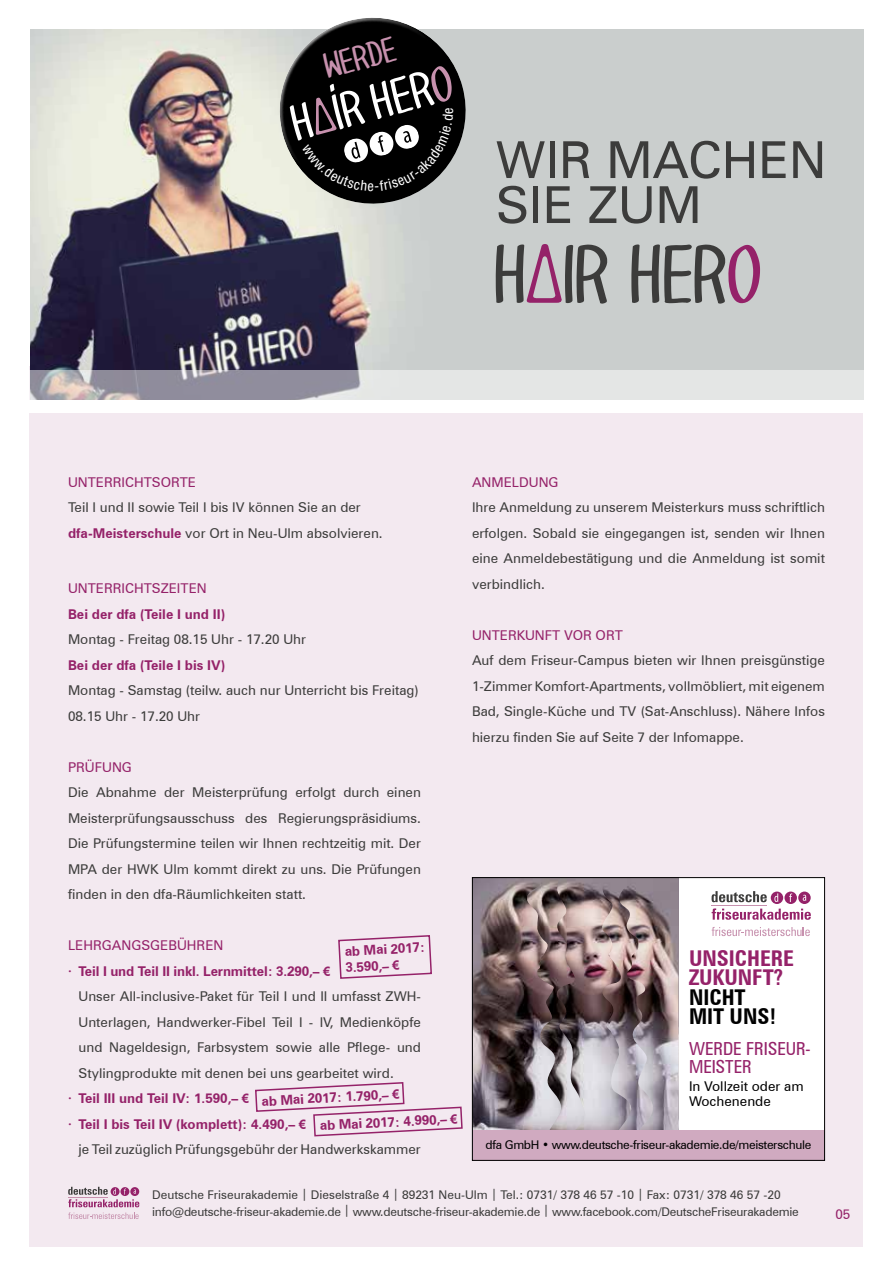
<style>
.page{position:relative;width:893px;height:1263px;background:#fff}
.page>*{position:absolute;margin:0;border:0;box-sizing:border-box;transform-origin:0 0}
.t1{font:58.2px "BIO HAND CRE";color:#fff}
.t2{font:51px/45px "Zurich BT";color:#3c3c3b}
.t3{font:40.5px "BIO HAND CRE";color:#c791ae}
.t4{font:700 condensed 21.75px/19.5px "Zurich BT";color:#952269}
.t5{font:700 condensed 21.75px/19.5px "Zurich BT";color:#000}
.t6{font:condensed 18px/18px "Zurich BT";color:#952269}
.t7{font:condensed 14.25px "Helvetica Neue LT Std";color:#fff}
.t8{font:13.5px/25.5px "Zurich BT";color:#3c3c3b;text-align:justify}
.t9{font:700 13.5px/25.5px "Zurich BT";color:#952269}
.t10{font:13.5px "Zurich BT";color:#952269}
.t11{font:13.5px/15px "Zurich BT";color:#000}
.t12{font:12px/16.5px "Zurich BT";letter-spacing:-.02em;color:#3c3c3b}
.t13{font:12px "Zurich BT";letter-spacing:-.03em;color:#000}
.s1{color:#c791ae}
.s2{font-weight:700;color:#952269}
</style>
<div class="page">
<div style="left:30px;top:366px;width:833px;height:880px;background:#f3e9f0"></div>
<img style="left:31px;top:30px;width:832px;height:340px">
<svg style="left:68px;top:1187px;width:71px;height:32px"></svg>
<svg style="left:496px;top:241px;width:264px;height:63px;background:#9f989d"></svg>
<div style="left:0;top:400px;width:893px;height:13px;background:#fff"></div>
<svg style="left:29px;top:370px;width:835px;height:30px;fill:#e4e6e5"></svg>
<div style="left:472px;top:877px;width:353px;height:283px;background:#fff"></div>
<img style="left:589px;top:879px;width:8px;height:251px">
<img style="left:563px;top:879px;width:26px;height:251px">
<img style="left:474px;top:879px;width:89px;height:251px">
<img style="left:597px;top:879px;width:20px;height:251px">
<img style="left:617px;top:879px;width:61px;height:251px">
<div style="left:472px;top:1130px;width:353px;height:30px;background:#d0aac0"></div>
<hr style="left:711px;top:905px;width:55px;height:1px;background:#c791ae">
<svg style="left:712px;top:891px;width:99px;height:29px"></svg>
<svg style="left:712px;top:927px;width:98px;height:9px"></svg>
<div style="left:472px;top:877px;width:353px;height:284px;border:1px solid #000"></div>
<svg style="left:338px;top:935px;width:94px;height:44px"></svg>
<svg style="left:255px;top:1082px;width:208px;height:55px"></svg>
<svg style="left:258px;top:17px;width:229px;height:208px;background:#666765"></svg>
<h3 class="t3" style="left:319px;top:42px;width:75px;rotate:-15deg">werde</h3>
<h1 class="t1" style="left:284px;top:89px;width:167px;rotate:-15deg">h ir her<span class="s1">o</span></h1>
<p class="t7" style="left:440px;top:114px;width:8px;rotate:-90deg">e</p>
<h2 class="t2" style="left:496px;top:137px;width:332px">WIR MACHEN<br>SIE ZUM</h2>
<p class="t10" style="left:68px;top:473px;width:130px">UNTERRICHTSORTE</p>
<p class="t8" style="left:68px;top:494px;width:316px">Teil I und II sowie Teil I bis IV können Sie an der <span class="s2">dfa-Meisterschule</span> vor Ort in Neu-Ulm absolvieren.</p>
<p class="t10" style="left:68px;top:580px;width:140px">UNTERRICHTSZEITEN</p>
<p class="t9" style="left:68px;top:601px;width:159px">Bei der dfa (Teile I und II)</p>
<p class="t8" style="left:68px;top:626px;width:240px">Montag - Freitag 08.15 Uhr - 17.20 Uhr</p>
<p class="t9" style="left:68px;top:652px;width:159px">Bei der dfa (Teile I bis IV)</p>
<p class="t8" style="left:68px;top:677px;width:352px">Montag - Samstag (teilw. auch nur Unterricht bis Freitag)<br>08.15 Uhr - 17.20 Uhr</p>
<p class="t10" style="left:68px;top:758px;width:65px">PRÜFUNG</p>
<p class="t8" style="left:68px;top:779px;width:354px">Die Abnahme der Meisterprüfung erfolgt durch einen Meisterprüfungsausschuss des Regierungspräsidiums.<br>Die Prüfungstermine teilen wir Ihnen rechtzeitig mit. Der MPA der HWK Ulm kommt direkt zu uns. Die Prüfungen finden in den dfa-Räumlichkeiten statt.</p>
<p class="t10" style="left:68px;top:937px;width:157px">LEHRGANGSGEBÜHREN</p>
<p class="t9" style="left:68px;top:958px;width:263px">∙ Teil I und Teil II inkl. Lernmittel: 3.290,– €</p>
<p class="t8" style="left:79px;top:983px;width:344px">Unser All-inclusive-Paket für Teil I und II umfasst ZWH-Unterlagen, Handwerker-Fibel Teil I - IV, Medienköpfe und Nageldesign, Farbsystem sowie alle Pflege- und Stylingprodukte mit denen bei uns gearbeitet wird.</p>
<p class="t9" style="left:68px;top:1085px;width:239px">∙ Teil III und Teil IV: 1.590,– €<br>∙ Teil I bis Teil IV (komplett): 4.490,– €</p>
<p class="t8" style="left:79px;top:1136px;width:344px">je Teil zuzüglich Prüfungsgebühr der Handwerkskammer</p>
<p class="t9" style="left:344px;top:943px;width:82px;line-height:16.5px;rotate:-3deg">ab Mai 2017:<br>3.590,– €</p>
<p class="t9" style="left:318px;top:1084px;width:139px;line-height:27.6px;text-indent:-57px;rotate:-3deg">ab Mai 2017: 1.790,– €<br>ab Mai 2017: 4.990,– €</p>
<p class="t10" style="left:472px;top:473px;width:88px">ANMELDUNG</p>
<p class="t8" style="left:472px;top:494px;width:354px">Ihre Anmeldung zu unserem Meisterkurs muss schriftlich erfolgen. Sobald sie eingegangen ist, senden wir Ihnen eine Anmeldebestätigung und die Anmeldung ist somit verbindlich.</p>
<p class="t10" style="left:472px;top:626px;width:152px">UNTERKUNFT VOR ORT</p>
<p class="t8" style="left:472px;top:647px;width:354px">Auf dem Friseur-Campus bieten wir Ihnen preisgünstige 1-Zimmer Komfort-Apartments, vollmöbliert, mit eigenem Bad, Single-Küche und TV (Sat-Anschluss). Nähere Infos hierzu finden Sie auf Seite 7 der Infomappe.</p>
<h3 class="t4" style="left:689px;top:948px;width:106px">UNSICHERE<br>ZUKUNFT?</h3>
<h3 class="t5" style="left:689px;top:987px;width:89px">NICHT<br>MIT UNS!</h3>
<h3 class="t6" style="left:689px;top:1040px;width:123px">WERDE FRISEUR-<br>MEISTER</h3>
<p class="t11" style="left:689px;top:1078px;width:116px">In Vollzeit oder am<br>Wochenende</p>
<p class="t13" style="left:486px;top:1137px;width:327px">dfa GmbH • www.deutsche-friseur-akademie.de/meisterschule</p>
<p class="t12" style="left:152px;top:1186px;width:648px">Deutsche Friseurakademie | Dieselstraße 4 | 89231 Neu-Ulm | Tel.: 0731/ 378 46 57 -10 | Fax: 0731/ 378 46 57 -20 info@deutsche-friseur-akademie.de | www.deutsche-friseur-akademie.de | www.facebook.com/DeutscheFriseurakademie</p>
<p class="t10" style="left:835px;top:1206px;width:16px">05</p>
</div>
